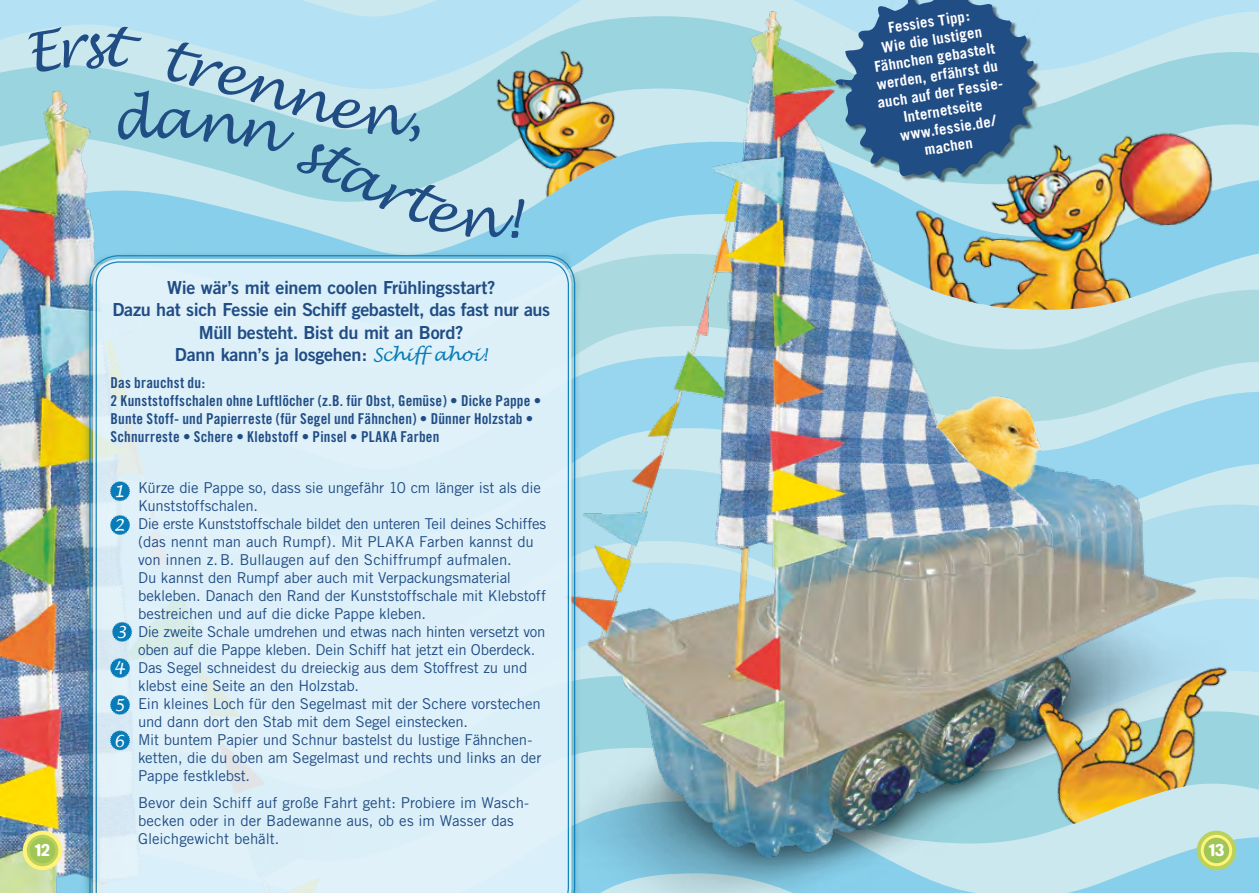
<style>
.page{position:relative;width:1259px;height:893px;background:#fff}
.page>*{position:absolute;margin:0;border:0;box-sizing:border-box;transform-origin:0 0}
.t1{font:18px/22.5px "Trade Gothic Bold Two";letter-spacing:-.02em;color:#214d85;text-align:center}
.t2{font:500 18px "Blur";color:#fff}
.t3{font:italic 16.65px/33.9px "Lucida Handwriting";color:#fff}
.t4{font:15px/18px "Trade Gothic";letter-spacing:-.01em;color:#214d85}
.t5{font:15px/18px "Trade Gothic Bold Cond Twenty";letter-spacing:.01em;color:#214d85}
.t6{font:700 14.85px/18px "Trade Gothic";color:#fff;text-align:center}
.s1{font-family:"Lucida Handwriting";font-style:italic;color:#077cb8}
</style>
<div class="page">
<img style="left:0;top:0;width:521px;height:893px">
<img style="left:533px;top:0;width:726px;height:893px">
<img style="left:909px;top:366px;width:157px;height:191px">
<img style="left:791px;top:406px;width:257px;height:139px">
<svg style="left:835px;top:0;width:201px;height:183px;background:#46729e"></svg>
<img style="left:1028px;top:620px;width:231px;height:212px">
<div style="left:79px;top:250px;width:502px;height:643px;background:#367682;opacity:.75"></div>
<svg style="left:89px;top:254px;width:487px;height:639px;background:#87bcd2"></svg>
<div style="left:95px;top:261px;width:474px;height:632px;background:#ddf0f9"></div>
<img style="left:524px;top:25px;width:123px;height:182px">
<img style="left:890px;top:120px;width:336px;height:190px">
<div style="left:23px;top:831px;width:39px;height:39px;background:#fff379;border-radius:50%"></div>
<div style="left:27px;top:835px;width:31px;height:31px;background:#a1c658;border:3px solid #bad15a;border-radius:50%"></div>
<svg style="left:1196px;top:831px;width:40px;height:39px"></svg>
<div style="left:1200px;top:835px;width:32px;height:31px;background:#a1c658;border:3px solid #fff379;border-radius:50%"></div>
<svg style="left:110px;top:481px;width:20px;height:20px"></svg>
<svg style="left:110px;top:515px;width:20px;height:20px"></svg>
<svg style="left:112px;top:622px;width:20px;height:20px"></svg>
<svg style="left:110px;top:658px;width:20px;height:20px"></svg>
<svg style="left:110px;top:695px;width:20px;height:20px"></svg>
<svg style="left:110px;top:730px;width:20px;height:20px"></svg>
<svg style="left:27px;top:24px;width:497px;height:216px;background:#afd9e1"></svg>
<p class="t6" style="left:865px;top:23px;width:128px;rotate:-9deg">Fessies Tipp:<br>Wie die lustigen<br>Fähnchen gebastelt werden, erfährst du auch auf der Fessie-<br>Internetseite www.fessie.de/ machen</p>
<p class="t1" style="left:112px;top:276px;width:439px">Wie wär’s mit einem coolen Frühlingsstart?<br>Dazu hat sich Fessie ein Schiff gebastelt, das fast nur aus Müll besteht. Bist du mit an Bord?<br>Dann kann’s ja losgehen: <span class="s1">Schiff ahoi!</span></p>
<p class="t5" style="left:111px;top:374px;width:432px">Das brauchst du:<br>2 Kunststoffschalen ohne Luftlöcher (z.B. für Obst, Gemüse) • Dicke Pappe • Bunte Stoff- und Papierreste (für Segel und Fähnchen) • Dünner Holzstab • Schnurreste • Schere • Klebstoff • Pinsel • PLAKA Farben</p>
<p class="t4" style="left:138px;top:479px;width:409px">Kürze die Pappe so, dass sie ungefähr 10 cm länger ist als die Kunststoffschalen.<br>Die erste Kunststoffschale bildet den unteren Teil deines Schiffes (das nennt man auch Rumpf). Mit PLAKA Farben kannst du von innen z.B. Bullaugen auf den Schiffrumpf aufmalen.<br>Du kannst den Rumpf aber auch mit Verpackungsmaterial bekleben. Danach den Rand der Kunststoffschale mit Klebstoff bestreichen und auf die dicke Pappe kleben.<br>Die zweite Schale umdrehen und etwas nach hinten versetzt von oben auf die Pappe kleben. Dein Schiff hat jetzt ein Oberdeck.<br>Das Segel schneidest du dreieckig aus dem Stoffrest zu und klebst eine Seite an den Holzstab.<br>Ein kleines Loch für den Segelmast mit der Schere vorstechen und dann dort den Stab mit dem Segel einstecken.<br>Mit buntem Papier und Schnur bastelst du lustige Fähnchen&shy;ketten, die du oben am Segelmast und rechts und links an der Pappe festklebst.</p>
<p class="t4" style="left:138px;top:794px;width:392px">Bevor dein Schiff auf große Fahrt geht: Probiere im Wasch&shy;becken oder in der Badewanne aus, ob es im Wasser das<br>Gleichgewicht behält.</p>
<p class="t3" style="left:113px;top:475px;width:13px">1<br>2</p>
<p class="t3" style="left:113px;top:615px;width:15px;line-height:36.2px">3<br>4</p>
<p class="t3" style="left:113px;top:688px;width:13px;line-height:35.5px">5<br>6</p>
<p class="t2" style="left:35px;top:839px;width:17px">12</p>
<p class="t2" style="left:1208px;top:839px;width:17px">13</p>
</div>
